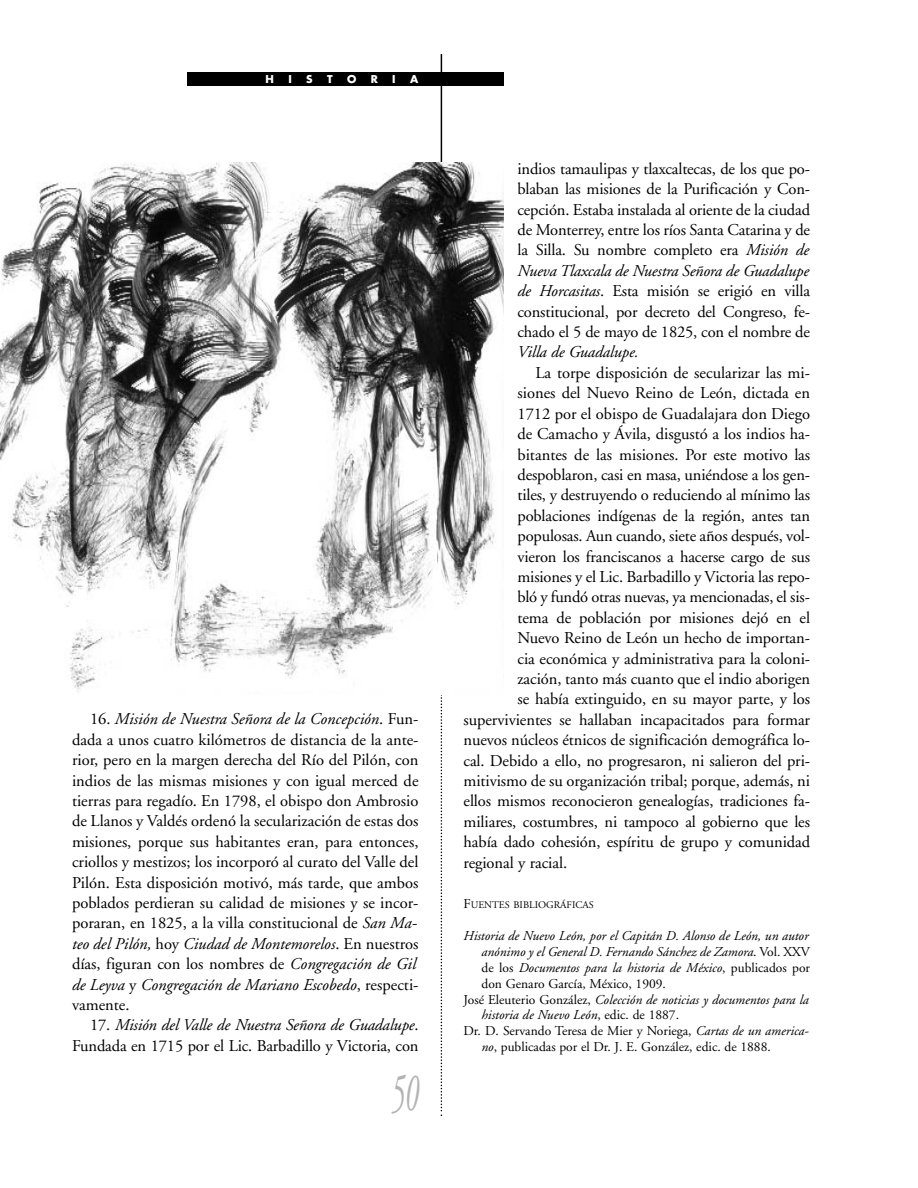
<style>
.page{position:relative;width:918px;height:1188px;background:#fff}
.page>*{position:absolute;margin:0;border:0;box-sizing:border-box;transform-origin:0 0}
.t1{font:italic 54px "Adobe Garamond";color:#b3b3b3;scale:.5 1}
.t2{font:16.5px/20.4px "Adobe Garamond";letter-spacing:-.005em;color:#000}
.t3{font:italic 16.5px "Adobe Garamond";letter-spacing:-.01em;color:#000}
.t4{font:italic 13.5px "Adobe Garamond";color:#000}
.t5{font:13.5px "Adobe Garamond";color:#000}
.t6{font:700 10.5px "Futura";color:#fff}
.t7{font:10.2px "Adobe Garamond";color:#000}
.s1{font-style:italic}
.s2{font-size:13.5px}
.s3{font-style:normal}
</style>
<div class="page">
<hr style="left:441px;top:54px;width:1px;height:306px;background:#000">
<svg style="left:441px;top:695px;width:1px;height:421px"></svg>
<div style="left:188px;top:72px;width:316px;height:14px;background:#000"></div>
<img style="left:0;top:162px;width:504px;height:530px">
<p class="t6" style="left:266px;top:74px;width:10px">H</p>
<p class="t6" style="left:288px;top:74px;width:5px">I</p>
<p class="t6" style="left:306px;top:74px;width:8px">S</p>
<p class="t6" style="left:327px;top:74px;width:7px">T</p>
<p class="t6" style="left:347px;top:74px;width:11px">O</p>
<p class="t6" style="left:371px;top:74px;width:9px">R</p>
<p class="t6" style="left:392px;top:74px;width:5px">I</p>
<p class="t6" style="left:410px;top:74px;width:10px">A</p>
<p class="t2" style="left:72px;top:710px;width:348px;text-indent:18px">16. <span class="s1">Misión de Nuestra Señora de la Concepción</span>. Fun&shy;dada a unos cuatro kilómetros de distancia de la ante&shy;rior, pero en la margen derecha del Río del Pilón, con indios de las mismas misiones y con igual merced de tierras para regadío. En 1798, el obispo don Ambrosio de Llanos y Valdés ordenó la secularización de estas dos misiones, porque sus habitantes eran, para entonces, criollos y mestizos; los incorporó al curato del Valle del Pilón. Esta disposición motivó, más tarde, que ambos poblados perdieran su calidad de misiones y se incor&shy;poraran, en 1825, a la villa constitucional de <span class="s1">San Ma&shy;teo del Pilón,</span> hoy <span class="s1">Ciudad de Montemorelos</span>. En nuestros días, figuran con los nombres de <span class="s1">Congregación de Gil de Leyva</span> y <span class="s1">Congregación de Mariano Escobedo</span>, respecti&shy;vamente.</p>
<p class="t2" style="left:72px;top:1016px;width:348px;text-align:right">17. <span class="s1">Misión del Valle de Nuestra Señora de Guadalupe</span>.<br>Fundada en 1715 por el Lic. Barbadillo y Victoria, con</p>
<h1 class="t1" style="left:392px;top:1071px;width:55px">50</h1>
<p class="t2" style="left:517px;top:160px;width:294px;text-align:justify">indios tamaulipas y tlaxcaltecas, de los que po&shy;blaban las misiones de la Purificación y Con&shy;cepción. Estaba instalada al oriente de la ciudad de Monterrey, entre los ríos Santa Catarina y de la Silla. Su nombre completo era <span class="s1">Misión de Nueva Tlaxcala de Nuestra Señora de Guadalupe de Horcasitas</span>. Esta misión se erigió en villa constitucional, por decreto del Congreso, fe&shy;chado el 5 de mayo de 1825, con el nombre de</p>
<p class="t3" style="left:517px;top:346px;width:123px">Villa de Guadalupe.</p>
<p class="t2" style="left:535px;top:364px;width:276px">La torpe disposición de secularizar las mi-</p>
<p class="t2" style="left:517px;top:384px;width:294px">siones del Nuevo Reino de León, dictada en</p>
<p class="t2" style="left:517px;top:405px;width:294px">1712 por el obispo de Guadalajara don Diego</p>
<p class="t2" style="left:517px;top:425px;width:294px">de Camacho y Ávila, disgustó a los indios ha-</p>
<p class="t2" style="left:517px;top:446px;width:294px">bitantes de las misiones. Por este motivo las</p>
<p class="t2" style="left:517px;top:466px;width:294px">despoblaron, casi en masa, uniéndose a los gen-</p>
<p class="t2" style="left:517px;top:486px;width:294px">tiles, y destruyendo o reduciendo al mínimo las</p>
<p class="t2" style="left:517px;top:507px;width:294px">poblaciones indígenas de la región, antes tan</p>
<p class="t2" style="left:517px;top:527px;width:294px">populosas. Aun cuando, siete años después, vol-</p>
<p class="t2" style="left:517px;top:548px;width:294px">vieron los franciscanos a hacerse cargo de sus</p>
<p class="t2" style="left:517px;top:568px;width:294px">misiones y el Lic. Barbadillo y Victoria las repo-</p>
<p class="t2" style="left:517px;top:588px;width:294px">bló y fundó otras nuevas, ya mencionadas, el sis-</p>
<p class="t2" style="left:517px;top:609px;width:294px">tema de población por misiones dejó en el</p>
<p class="t2" style="left:517px;top:629px;width:294px">Nuevo Reino de León un hecho de importan-</p>
<p class="t2" style="left:517px;top:650px;width:294px">cia económica y administrativa para la coloni-</p>
<p class="t2" style="left:517px;top:670px;width:294px">zación, tanto más cuanto que el indio aborigen</p>
<p class="t2" style="left:517px;top:690px;width:294px">se había extinguido, en su mayor parte, y los</p>
<p class="t2" style="left:464px;top:711px;width:348px">supervivientes se hallaban incapacitados para formar</p>
<p class="t2" style="left:464px;top:731px;width:348px">nuevos núcleos étnicos de significación demográfica lo-</p>
<p class="t2" style="left:464px;top:752px;width:348px">cal. Debido a ello, no progresaron, ni salieron del pri-</p>
<p class="t2" style="left:464px;top:772px;width:348px">mitivismo de su organización tribal; porque, además, ni</p>
<p class="t2" style="left:464px;top:792px;width:348px">ellos mismos reconocieron genealogías, tradiciones fa-</p>
<p class="t2" style="left:464px;top:813px;width:348px">miliares, costumbres, ni tampoco al gobierno que les</p>
<p class="t2" style="left:464px;top:833px;width:348px">había dado cohesión, espíritu de grupo y comunidad</p>
<p class="t2" style="left:464px;top:854px;width:105px">regional y racial.</p>
<p class="t7" style="left:464px;top:901px;width:132px"><span class="s2">F</span>UENTES BIBLIOGRÁFICAS</p>
<p class="t4" style="left:464px;top:930px;width:347px">Historia de Nuevo León, por el Capitán D. Alonso de León, un autor</p>
<p class="t4" style="left:482px;top:946px;width:330px">anónimo y el General D. Fernando Sánchez de Zamora<span class="s3">. Vol. XXV</span></p>
<p class="t4" style="left:482px;top:962px;width:330px"><span class="s3">de los</span> Documentos para la historia de México<span class="s3">, publicados por</span></p>
<p class="t5" style="left:482px;top:978px;width:186px">don Genaro García, México, 1909.</p>
<p class="t4" style="left:464px;top:994px;width:347px"><span class="s3">José Eleuterio González,</span> Colección de noticias y documentos para la</p>
<p class="t4" style="left:482px;top:1010px;width:199px">historia de Nuevo León<span class="s3">, edic. de 1887.</span></p>
<p class="t5" style="left:464px;top:1026px;width:347px">Dr. D. Servando Teresa de Mier y Noriega, <span class="s1">Cartas de un america-</span></p>
<p class="t5" style="left:482px;top:1042px;width:291px"><span class="s1">no</span>, publicadas por el Dr. J. E. González, edic. de 1888.</p>
</div>
